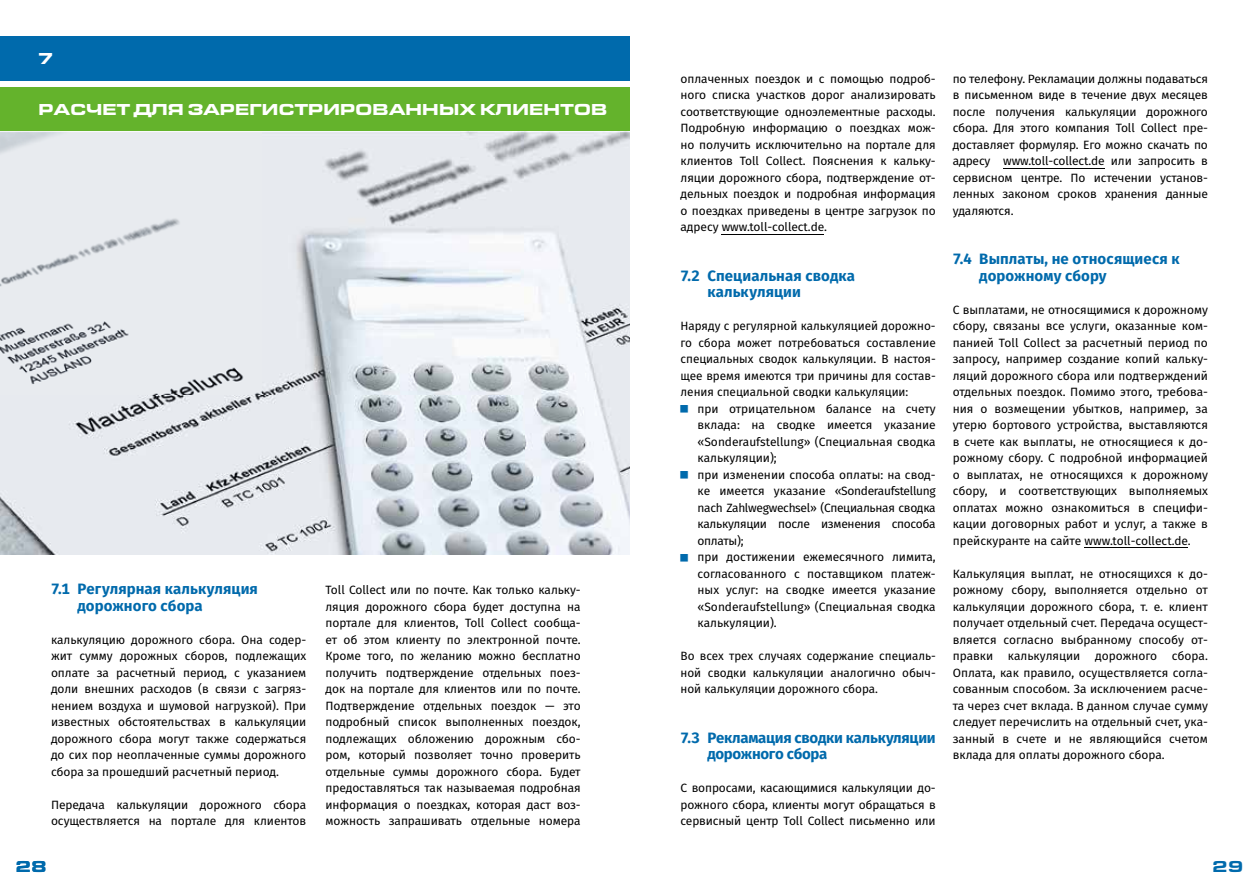
<style>
.page{position:relative;width:1259px;height:893px;background:#fff}
.page>*{position:absolute;margin:0;border:0;box-sizing:border-box;transform-origin:0 0}
.t1{font:900 16.5px "Eurostile OT Ext";letter-spacing:-.025em;color:#fff}
.t2{font:900 16.5px "Eurostile OT Ext";color:#006aac}
.t3{font:700 15px/16.5px "Fira Sans";letter-spacing:.005em;color:#006aac}
.t4{font:700 15px/16.5px "Fira Sans";letter-spacing:-.02em;color:#006aac}
.t5{font:12px/16.5px "Fira Sans";letter-spacing:-.005em;color:#000;text-align:justify}
</style>
<div class="page">
<div style="left:0;top:36px;width:629px;height:45px;background:#006aac"></div>
<div style="left:0;top:87px;width:629px;height:45px;background:#64b32c"></div>
<hr style="left:721px;top:234px;width:103px;height:1px;background:#000">
<hr style="left:1003px;top:168px;width:101px;height:1px;background:#000">
<hr style="left:1084px;top:547px;width:104px;height:1px;background:#000">
<img style="left:0;top:132px;width:629px;height:422px">
<h1 class="t1" style="left:38px;top:49px;width:17px">7</h1>
<h1 class="t1" style="left:38px;top:100px;width:571px">РАСЧЕТ ДЛЯ ЗАРЕГИСТРИРОВАННЫХ КЛИЕНТОВ</h1>
<p class="t3" style="left:77px;top:579px;width:182px;text-indent:-26px">7.1 Регулярная калькуляция дорожного сбора</p>
<p class="t5" style="left:51px;top:631px;width:257px">калькуляцию дорожного сбора. Она содер&shy;жит сумму дорожных сборов, подлежащих оплате за расчетный период, с указанием доли внешних расходов (в связи с загряз&shy;нением воздуха и шумовой нагрузкой). При известных обстоятельствах в калькуляции дорожного сбора могут также содержаться до сих пор неоплаченные суммы дорожного сбора за прошедший расчетный период.</p>
<p class="t5" style="left:51px;top:796px;width:257px">Передача калькуляции дорожного сбора осуществляется на портале для клиентов</p>
<p class="t5" style="left:325px;top:581px;width:257px">Toll Collect или по почте. Как только кальку&shy;ляция дорожного сбора будет доступна на портале для клиентов, Toll Collect сообща&shy;ет об этом клиенту по электронной почте.<br>Кроме того, по желанию можно бесплатно получить подтверждение отдельных поез&shy;док на портале для клиентов или по почте.<br>Подтверждение отдельных поездок — это подробный список выполненных поездок, подлежащих обложению дорожным сбо&shy;ром, который позволяет точно проверить отдельные суммы дорожного сбора. Будет предоставляться так называемая подробная информация о поездках, которая даст воз&shy;можность запрашивать отдельные номера</p>
<p class="t5" style="left:680px;top:70px;width:257px">оплаченных поездок и с помощью подроб&shy;ного списка участков дорог анализировать соответствующие одноэлементные расходы.<br>Подробную информацию о поездках мож&shy;но получить исключительно на портале для клиентов Toll Collect. Пояснения к кальку&shy;ляции дорожного сбора, подтверждение от&shy;дельных поездок и подробная информация о поездках приведены в центре загрузок по адресу www.toll-collect.de.</p>
<p class="t3" style="left:707px;top:266px;width:149px;text-indent:-27px">7.2 Специальная сводка калькуляции</p>
<p class="t5" style="left:680px;top:317px;width:257px">Наряду с регулярной калькуляцией дорожно&shy;го сбора может потребоваться составление специальных сводок калькуляции. В настоя&shy;щее время имеются три причины для состав&shy;ления специальной сводки калькуляции:</p>
<p class="t5" style="left:697px;top:400px;width:240px;text-align:left">при отрицательном балансе на счету вклада: на сводке имеется указание «Sonderaufstellung» (Специальная сводка калькуляции);<br>при изменении способа оплаты: на свод&shy;ке имеется указание «Sonderaufstellung nach Zahlwegwechsel» (Специальная сводка калькуляции после изменения способа оплаты);<br>при достижении ежемесячного лимита, согласованного с поставщиком платеж&shy;ных услуг: на сводке имеется указание «Sonderaufstellung» (Специальная сводка калькуляции).</p>
<p class="t5" style="left:680px;top:647px;width:257px">Во всех трех случаях содержание специаль&shy;ной сводки калькуляции аналогично обыч&shy;ной калькуляции дорожного сбора.</p>
<p class="t4" style="left:707px;top:728px;width:230px;text-indent:-27px">7.3 Рекламация сводки калькуляции дорожного сбора</p>
<p class="t5" style="left:680px;top:779px;width:257px">С вопросами, касающимися калькуляции до&shy;рожного сбора, клиенты могут обращаться в сервисный центр Toll Collect письменно или</p>
<p class="t5" style="left:952px;top:70px;width:257px">по телефону. Рекламации должны подаваться в письменном виде в течение двух месяцев после получения калькуляции дорожного сбора. Для этого компания Toll Collect пре&shy;доставляет формуляр. Его можно скачать по адресу www.toll-collect.de или запросить в сервисном центре. По истечении установ&shy;ленных законом сроков хранения данные удаляются.</p>
<p class="t3" style="left:979px;top:249px;width:202px;text-indent:-27px">7.4 Выплаты, не относящиеся к дорожному сбору</p>
<p class="t5" style="left:952px;top:301px;width:257px">С выплатами, не относящимися к дорожному сбору, связаны все услуги, оказанные ком&shy;панией Toll Collect за расчетный период по запросу, например создание копий кальку&shy;ляций дорожного сбора или подтверждений отдельных поездок. Помимо этого, требова&shy;ния о возмещении убытков, например, за утерю бортового устройства, выставляются в счете как выплаты, не относящиеся к до&shy;рожному сбору. С подробной информацией о выплатах, не относящихся к дорожному сбору, и соответствующих выполняемых оплатах можно ознакомиться в специфи&shy;кации договорных работ и услуг, а также в прейскуранте на сайте www.toll-collect.de.</p>
<p class="t5" style="left:952px;top:565px;width:257px">Калькуляция выплат, не относящихся к до&shy;рожному сбору, выполняется отдельно от калькуляции дорожного сбора, т. е. клиент получает отдельный счет. Передача осущест&shy;вляется согласно выбранному способу от&shy;правки калькуляции дорожного сбора.<br>Оплата, как правило, осуществляется согла&shy;сованным способом. За исключением расче&shy;та через счет вклада. В данном случае сумму следует перечислить на отдельный счет, ука&shy;занный в счете и не являющийся счетом вклада для оплаты дорожного сбора.</p>
<h1 class="t2" style="left:15px;top:857px;width:33px">28</h1>
<h1 class="t2" style="left:1212px;top:857px;width:33px">29</h1>
</div>
